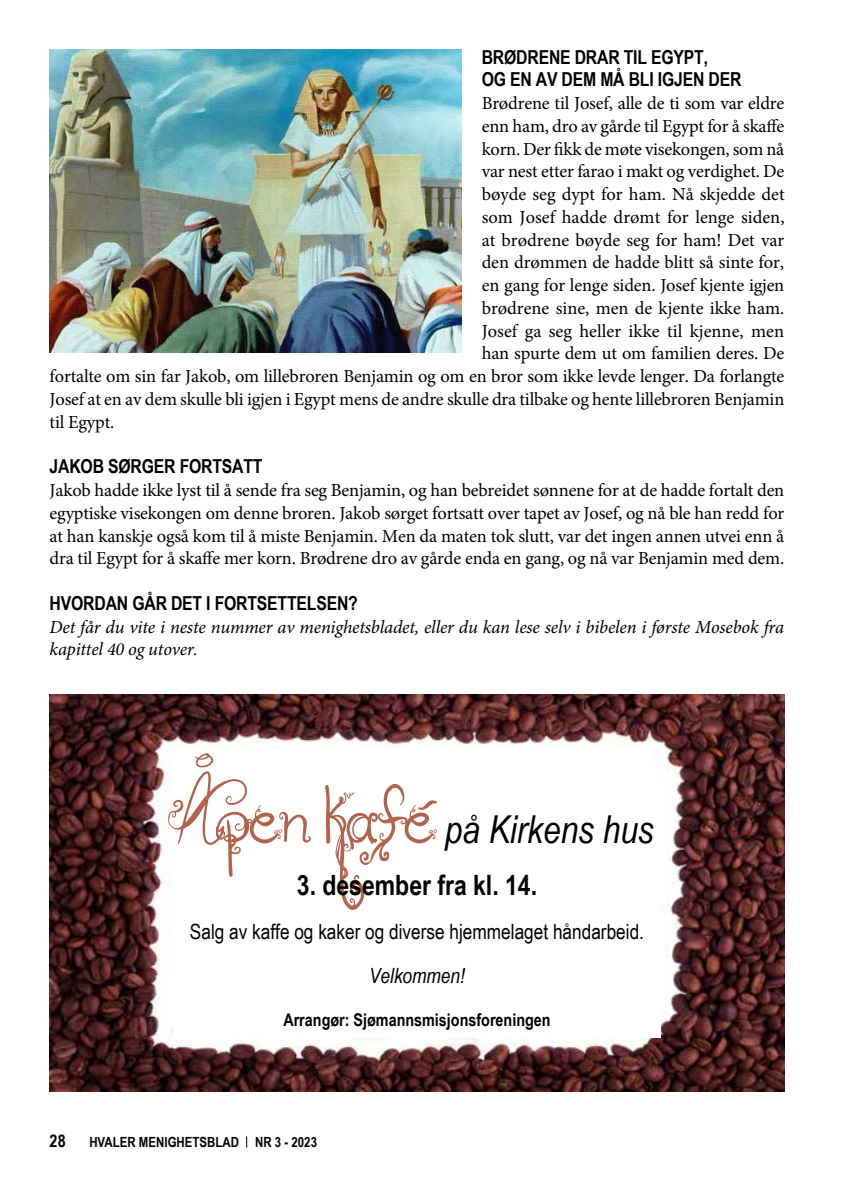
<style>
.page{position:relative;width:844px;height:1191px;background:#fff}
.page>*{position:absolute;margin:0;border:0;box-sizing:border-box;transform-origin:0 0}
.t1{font:italic 38.5px "Arial Narrow";color:#000}
.t2{font:700 28px "Arial Narrow";color:#000}
.t3{font:21px "Arial Narrow";color:#000}
.t4{font:italic 21px "Arial Narrow";color:#000}
.t5{font:700 19.25px/22.8px "Arial Narrow";letter-spacing:-.01em;color:#000}
.t6{font:18.38px/22.8px "Minion Pro";letter-spacing:-.01em;color:#000;text-align:justify}
.t7{font:italic 18.38px/22.8px "Minion Pro";letter-spacing:-.01em;color:#000}
.t8{font:700 17.5px "Arial Narrow";color:#000}
.t9{font:700 17.5px "Arial Narrow";color:#000}
.t10{font:700 14px "Arial Narrow";color:#000}
.s1{font-family:"Holiday Home";font-style:normal;font-size:61.25px;color:#b3624b}
</style>
<div class="page">
<img style="left:50px;top:694px;width:734px;height:397px">
<div style="left:174px;top:749px;width:476px;height:288px;background:#fff"></div>
<div style="left:174px;top:784px;width:486px;height:253px;background:#fff"></div>
<img style="left:50px;top:50px;width:411px;height:302px">
<p class="t5" style="left:481px;top:45px;width:261px">BRØDRENE DRAR TIL EGYPT,<br>OG EN AV DEM MÅ BLI IGJEN DER</p>
<p class="t6" style="left:481px;top:92px;width:304px">Brødrene til Josef, alle de ti som var eldre</p>
<p class="t6" style="left:481px;top:115px;width:304px">enn ham, dro av gårde til Egypt for å skaffe</p>
<p class="t6" style="left:481px;top:137px;width:304px">korn. Der fikk de møte visekongen, som nå</p>
<p class="t6" style="left:481px;top:160px;width:304px">var nest etter farao i makt og verdighet. De</p>
<p class="t6" style="left:481px;top:183px;width:304px">bøyde seg dypt for ham. Nå skjedde det</p>
<p class="t6" style="left:481px;top:206px;width:304px">som Josef hadde drømt for lenge siden,</p>
<p class="t6" style="left:481px;top:228px;width:304px">at brødrene bøyde seg for ham! Det var</p>
<p class="t6" style="left:481px;top:251px;width:304px">den drømmen de hadde blitt så sinte for,</p>
<p class="t6" style="left:481px;top:274px;width:304px">en gang for lenge siden. Josef kjente igjen</p>
<p class="t6" style="left:481px;top:297px;width:302px">brødrene sine, men de kjente ikke ham.</p>
<p class="t6" style="left:481px;top:319px;width:304px">Josef ga seg heller ikke til kjenne, men</p>
<p class="t6" style="left:481px;top:342px;width:304px">han spurte dem ut om familien deres. De</p>
<p class="t6" style="left:50px;top:365px;width:736px">fortalte om sin far Jakob, om lillebroren Benjamin og om en bror som ikke levde lenger. Da forlangte</p>
<p class="t6" style="left:50px;top:388px;width:736px">Josef at en av dem skulle bli igjen i Egypt mens de andre skulle dra tilbake og hente lillebroren Benjamin</p>
<p class="t6" style="left:50px;top:410px;width:64px">til Egypt.</p>
<p class="t5" style="left:50px;top:454px;width:214px">JAKOB SØRGER FORTSATT</p>
<p class="t6" style="left:50px;top:479px;width:736px">Jakob hadde ikke lyst til å sende fra seg Benjamin, og han bebreidet sønnene for at de hadde fortalt den egyptiske visekongen om denne broren. Jakob sørget fortsatt over tapet av Josef, og nå ble han redd for at han kanskje også kom til å miste Benjamin. Men da maten tok slutt, var det ingen annen utvei enn å dra til Egypt for å skaffe mer korn. Brødrene dro av gårde enda en gang, og nå var Benjamin med dem.</p>
<p class="t5" style="left:50px;top:591px;width:309px">HVORDAN GÅR DET I FORTSETTELSEN?</p>
<p class="t7" style="left:50px;top:616px;width:735px">Det får du vite i neste nummer av menighetsbladet, eller du kan lese selv i bibelen i første Mosebok fra kapittel 40 og utover.</p>
<h1 class="t1" style="left:180px;top:802px;width:475px"><span class="s1">Åpen kafé</span> på Kirkens hus</h1>
<h2 class="t2" style="left:297px;top:864px;width:241px">3. desember fra kl. 14.</h2>
<p class="t3" style="left:190px;top:916px;width:455px">Salg av kaffe og kaker og diverse hjemmelaget håndarbeid.</p>
<p class="t4" style="left:369px;top:960px;width:97px">Velkommen!</p>
<p class="t8" style="left:283px;top:1007px;width:269px">Arrangør: Sjømannsmisjonsforeningen</p>
<p class="t9" style="left:50px;top:1127px;width:18px">28</p>
<p class="t10" style="left:89px;top:1131px;width:229px">HVALER MENIGHETSBLAD NR 3 - 2023</p>
</div>
